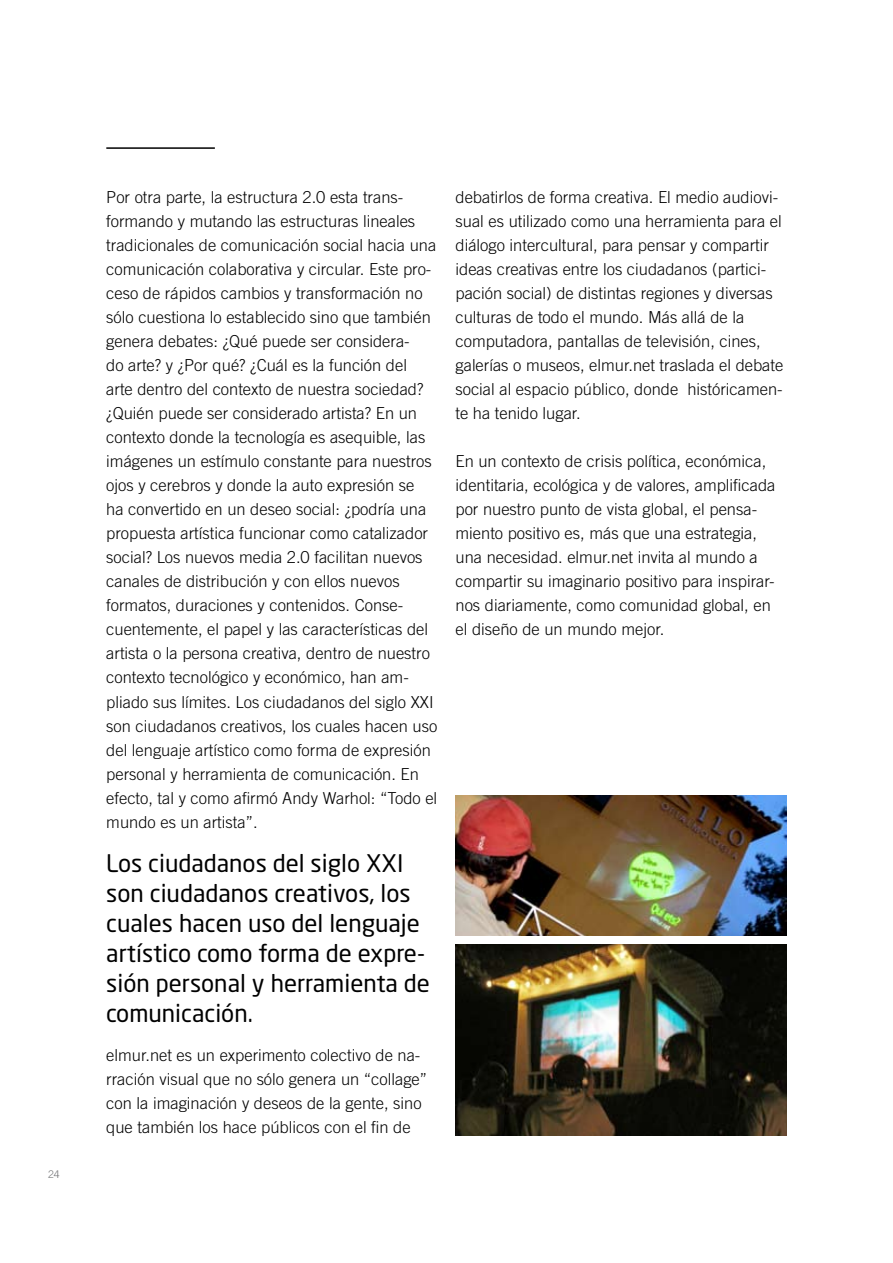
<style>
.page{position:relative;width:893px;height:1263px;background:#fff}
.page>*{position:absolute;margin:0;border:0;box-sizing:border-box;transform-origin:0 0}
.t1{font:24px/30px "Neo Sans";color:#000}
.t2{font:300 16.5px/24px "Trade Gothic LT Std";color:#000}
.t3{font:300 10.5px "Trade Gothic LT Std";color:#707173}
</style>
<div class="page">
<img style="left:455px;top:795px;width:332px;height:140px">
<img style="left:455px;top:944px;width:332px;height:191px">
<hr style="left:106px;top:147px;width:109px;height:2px;background:#000">
<p class="t3" style="left:48px;top:1168px;width:13px">24</p>
<p class="t2" style="left:106px;top:185px;width:332px">Por otra parte, la estructura 2.0 esta trans&shy;formando y mutando las estructuras lineales tradicionales de comunicación social hacia una comunicación colaborativa y circular. Este pro&shy;ceso de rápidos cambios y transformación no sólo cuestiona lo establecido sino que también genera debates: ¿Qué puede ser considera-<br>do arte? y ¿Por qué? ¿Cuál es la función del arte dentro del contexto de nuestra sociedad? ¿Quién puede ser considerado artista? En un contexto donde la tecnología es asequible, las imágenes un estímulo constante para nuestros ojos y cerebros y donde la auto expresión se<br>ha convertido en un deseo social: ¿podría una propuesta artística funcionar como catalizador social? Los nuevos media 2.0 facilitan nuevos canales de distribución y con ellos nuevos formatos, duraciones y contenidos. Conse&shy;cuentemente, el papel y las características del artista o la persona creativa, dentro de nuestro contexto tecnológico y económico, han am&shy;pliado sus límites. Los ciudadanos del siglo XXI son ciudadanos creativos, los cuales hacen uso del lenguaje artístico como forma de expresión personal y herramienta de comunicación. En efecto, tal y como afirmó Andy Warhol: “Todo el mundo es un artista”.</p>
<h1 class="t1" style="left:106px;top:848px;width:325px">Los ciudadanos del siglo XXI son ciudadanos creativos, los cuales hacen uso del lenguaje artístico como forma de expre&shy;sión personal y herramienta de comunicación.</h1>
<p class="t2" style="left:106px;top:1043px;width:322px">elmur.net es un experimento colectivo de na&shy;rración visual que no sólo genera un “collage” con la imaginación y deseos de la gente, sino que también los hace públicos con el fin de</p>
<p class="t2" style="left:455px;top:185px;width:329px">debatirlos de forma creativa. El medio audiovi&shy;sual es utilizado como una herramienta para el diálogo intercultural, para pensar y compartir ideas creativas entre los ciudadanos (partici&shy;pación social) de distintas regiones y diversas culturas de todo el mundo. Más allá de la computadora, pantallas de televisión, cines, galerías o museos, elmur.net traslada el debate social al espacio público, donde históricamen&shy;te ha tenido lugar.</p>
<p class="t2" style="left:455px;top:449px;width:321px">En un contexto de crisis política, económica, identitaria, ecológica y de valores, amplificada por nuestro punto de vista global, el pensa&shy;miento positivo es, más que una estrategia, una necesidad. elmur.net invita al mundo a compartir su imaginario positivo para inspirar&shy;nos diariamente, como comunidad global, en el diseño de un mundo mejor.</p>
</div>
